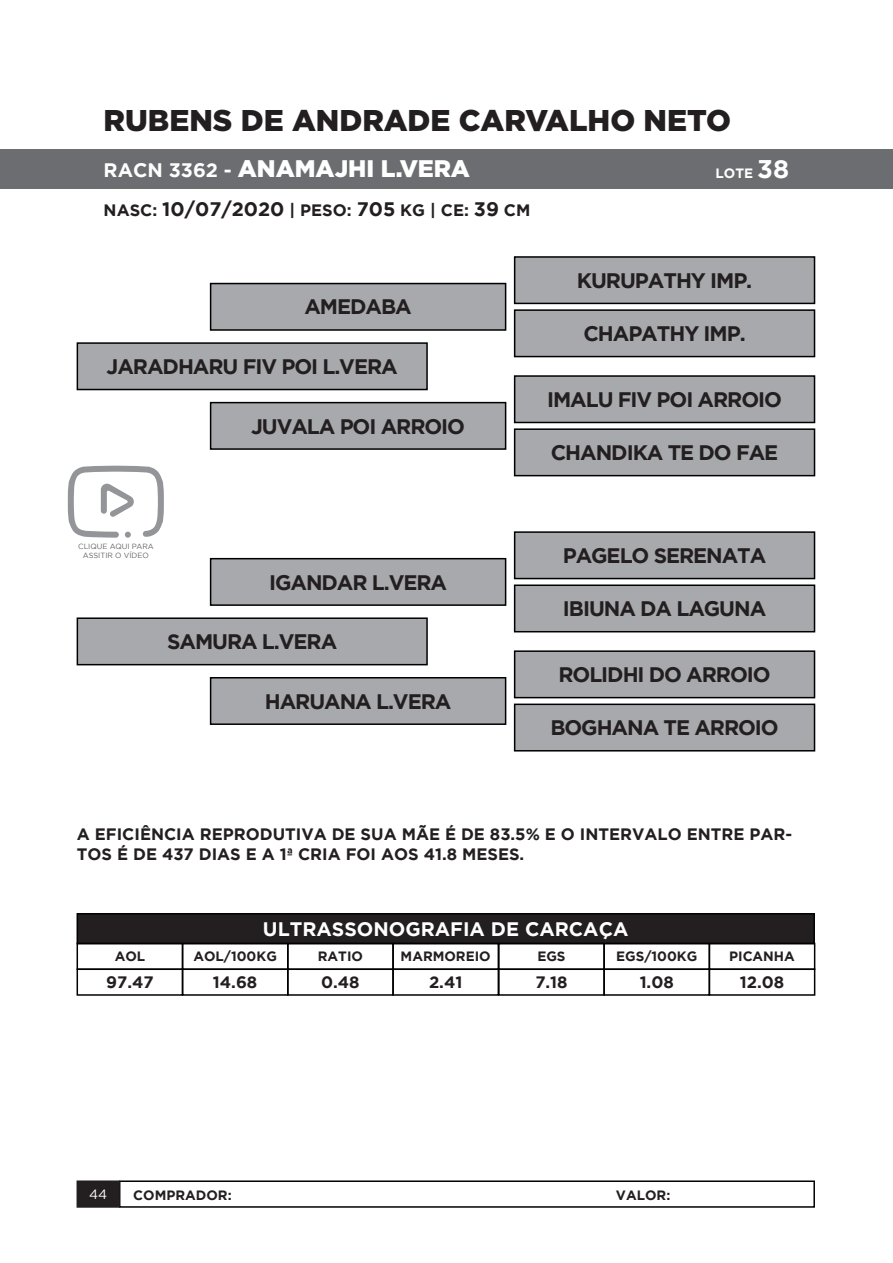
<style>
.page{position:relative;width:893px;height:1263px;background:#fff}
.page>*{position:absolute;margin:0;border:0;box-sizing:border-box;transform-origin:0 0}
.t1{font:900 30px "Gotham";color:#231f20}
.t2{font:900 24px "Gotham";color:#fff}
.t3{font:700 21px "Gotham";letter-spacing:-.05em;color:#231f20}
.t4{font:700 19.5px "Gotham";color:#fff}
.t5{font:700 16.5px/19.8px "Gotham";color:#231f20}
.t6{font:700 13.5px "Gotham";color:#231f20}
.t7{font:700 13.5px "Gotham";color:#fff}
.t8{font:13.5px "Gotham";color:#fff}
.t9{font:7.5px "Gotham";color:#636366}
.s1{font-weight:700;font-size:19.5px}
.s2{font-size:25.5px}
.s3{font-size:19.5px}
</style>
<div class="page">
<div style="left:119px;top:1180px;width:696px;height:28px;border:2px solid #000"></div>
<div style="left:77px;top:1181px;width:42px;height:26px;background:#231f20"></div>
<div style="left:77px;top:1180px;width:43px;height:28px;border:2px solid #231f20"></div>
<div style="left:0;top:149px;width:893px;height:40px;background:#6c6d70"></div>
<div style="left:77px;top:914px;width:737px;height:29px;background:#231f20"></div>
<div style="left:77px;top:913px;width:738px;height:31px;border:2px solid #000"></div>
<div style="left:77px;top:943px;width:106px;height:27px;border:2px solid #000"></div>
<div style="left:498px;top:943px;width:107px;height:27px;border:2px solid #000"></div>
<div style="left:287px;top:943px;width:107px;height:27px;border:2px solid #000"></div>
<div style="left:709px;top:943px;width:106px;height:27px;border:2px solid #000"></div>
<div style="left:182px;top:943px;width:107px;height:27px;border:2px solid #000"></div>
<div style="left:603px;top:943px;width:107px;height:27px;border:2px solid #000"></div>
<div style="left:392px;top:943px;width:107px;height:27px;border:2px solid #000"></div>
<div style="left:77px;top:968px;width:106px;height:28px;border:2px solid #000"></div>
<div style="left:498px;top:968px;width:107px;height:28px;border:2px solid #000"></div>
<div style="left:287px;top:968px;width:107px;height:28px;border:2px solid #000"></div>
<div style="left:709px;top:968px;width:106px;height:28px;border:2px solid #000"></div>
<div style="left:182px;top:968px;width:107px;height:28px;border:2px solid #000"></div>
<div style="left:603px;top:968px;width:107px;height:28px;border:2px solid #000"></div>
<div style="left:392px;top:968px;width:107px;height:28px;border:2px solid #000"></div>
<div style="left:77px;top:343px;width:350px;height:46px;background:#a8a9ad"></div>
<div style="left:77px;top:342px;width:351px;height:48px;border:2px solid #000"></div>
<div style="left:77px;top:618px;width:350px;height:47px;background:#a8a9ad"></div>
<div style="left:77px;top:617px;width:351px;height:48px;border:2px solid #000"></div>
<div style="left:211px;top:284px;width:295px;height:46px;background:#a8a9ad"></div>
<div style="left:210px;top:283px;width:296px;height:48px;border:2px solid #000"></div>
<div style="left:515px;top:257px;width:299px;height:46px;background:#a8a9ad"></div>
<div style="left:514px;top:256px;width:301px;height:48px;border:2px solid #000"></div>
<div style="left:515px;top:310px;width:299px;height:47px;background:#a8a9ad"></div>
<div style="left:514px;top:309px;width:301px;height:48px;border:2px solid #000"></div>
<div style="left:515px;top:376px;width:299px;height:46px;background:#a8a9ad"></div>
<div style="left:514px;top:375px;width:301px;height:48px;border:2px solid #000"></div>
<div style="left:515px;top:429px;width:299px;height:47px;background:#a8a9ad"></div>
<div style="left:514px;top:428px;width:301px;height:48px;border:2px solid #000"></div>
<div style="left:211px;top:403px;width:295px;height:46px;background:#a8a9ad"></div>
<div style="left:210px;top:402px;width:296px;height:48px;border:2px solid #000"></div>
<div style="left:211px;top:559px;width:295px;height:46px;background:#a8a9ad"></div>
<div style="left:210px;top:558px;width:296px;height:48px;border:2px solid #000"></div>
<div style="left:515px;top:532px;width:299px;height:46px;background:#a8a9ad"></div>
<div style="left:514px;top:531px;width:301px;height:48px;border:2px solid #000"></div>
<div style="left:515px;top:585px;width:299px;height:47px;background:#a8a9ad"></div>
<div style="left:514px;top:584px;width:301px;height:48px;border:2px solid #000"></div>
<div style="left:515px;top:651px;width:299px;height:47px;background:#a8a9ad"></div>
<div style="left:514px;top:650px;width:301px;height:48px;border:2px solid #000"></div>
<div style="left:515px;top:704px;width:299px;height:47px;background:#a8a9ad"></div>
<div style="left:514px;top:703px;width:301px;height:48px;border:2px solid #000"></div>
<div style="left:211px;top:678px;width:295px;height:46px;background:#a8a9ad"></div>
<div style="left:210px;top:677px;width:296px;height:48px;border:2px solid #000"></div>
<svg style="left:68px;top:466px;width:96px;height:72px"></svg>
<p class="t1" style="left:104px;top:103px;width:629px">RUBENS DE ANDRADE CARVALHO NETO</p>
<p class="t2" style="left:104px;top:155px;width:368px"><span class="s1">RACN 3362 -</span> ANAMAJHI L.VERA</p>
<p class="t7" style="left:716px;top:165px;width:75px">LOTE <span class="s2">38</span></p>
<p class="t5" style="left:104px;top:200px;width:428px">NASC: <span class="s3">10/07/2020</span> | PESO: <span class="s3">705</span> KG | CE: <span class="s3">39</span> CM</p>
<p class="t3" style="left:304px;top:295px;width:109px">AMEDABA</p>
<p class="t3" style="left:107px;top:354px;width:293px">JARADHARU FIV POI L.VERA</p>
<p class="t3" style="left:251px;top:414px;width:216px">JUVALA POI ARROIO</p>
<p class="t3" style="left:577px;top:268px;width:177px">KURUPATHY IMP.</p>
<p class="t3" style="left:583px;top:321px;width:164px">CHAPATHY IMP.</p>
<p class="t3" style="left:547px;top:387px;width:236px">IMALU FIV POI ARROIO</p>
<p class="t3" style="left:551px;top:440px;width:229px">CHANDIKA TE DO FAE</p>
<p class="t9" style="left:78px;top:542px;width:77px">CLIQUE AQUI PARA</p>
<p class="t9" style="left:83px;top:551px;width:67px">ASSITIR O VÍDEO</p>
<p class="t3" style="left:269px;top:570px;width:180px">IGANDAR L.VERA</p>
<p class="t3" style="left:167px;top:629px;width:172px">SAMURA L.VERA</p>
<p class="t3" style="left:265px;top:689px;width:188px">HARUANA L.VERA</p>
<p class="t3" style="left:563px;top:543px;width:205px">PAGELO SERENATA</p>
<p class="t3" style="left:563px;top:597px;width:205px">IBIUNA DA LAGUNA</p>
<p class="t3" style="left:558px;top:662px;width:214px">ROLIDHI DO ARROIO</p>
<p class="t3" style="left:550px;top:716px;width:230px">BOGHANA TE ARROIO</p>
<p class="t5" style="left:77px;top:824px;width:717px">A EFICIÊNCIA REPRODUTIVA DE SUA MÃE É DE 83.5% E O INTERVALO ENTRE PAR-<br>TOS É DE 437 DIAS E A 1ª CRIA FOI AOS 41.8 MESES.</p>
<p class="t4" style="left:263px;top:917px;width:367px">ULTRASSONOGRAFIA DE CARCAÇA</p>
<p class="t6" style="left:115px;top:949px;width:32px">AOL</p>
<p class="t6" style="left:193px;top:949px;width:85px">AOL/100KG</p>
<p class="t6" style="left:318px;top:949px;width:47px">RATIO</p>
<p class="t6" style="left:401px;top:949px;width:92px">MARMOREIO</p>
<p class="t6" style="left:537px;top:949px;width:30px">EGS</p>
<p class="t6" style="left:616px;top:949px;width:83px">EGS/100KG</p>
<p class="t6" style="left:729px;top:949px;width:67px">PICANHA</p>
<p class="t5" style="left:106px;top:972px;width:49px">97.47</p>
<p class="t5" style="left:213px;top:972px;width:46px">14.68</p>
<p class="t5" style="left:321px;top:972px;width:40px">0.48</p>
<p class="t5" style="left:429px;top:972px;width:35px">2.41</p>
<p class="t5" style="left:535px;top:972px;width:34px">7.18</p>
<p class="t5" style="left:640px;top:972px;width:36px">1.08</p>
<p class="t5" style="left:740px;top:972px;width:46px">12.08</p>
<p class="t8" style="left:89px;top:1187px;width:20px">44</p>
<p class="t6" style="left:133px;top:1187px;width:100px">COMPRADOR:</p>
<p class="t6" style="left:616px;top:1187px;width:56px">VALOR:</p>
</div>
